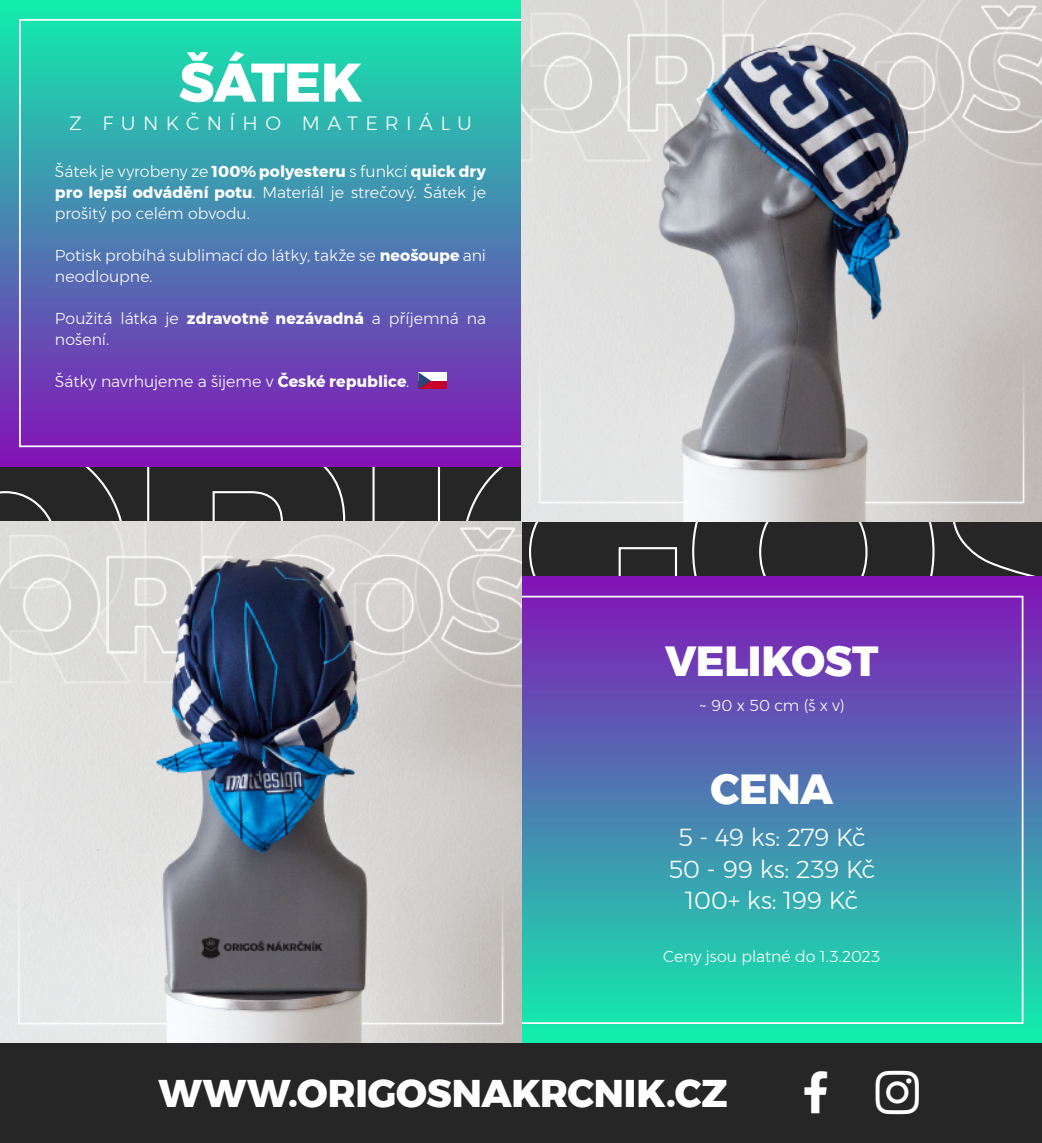
<style>
.page{position:relative;width:1042px;height:1143px;background:#fff}
.page>*{position:absolute;margin:0;border:0;box-sizing:border-box;transform-origin:0 0}
.t1{font:800 54.25px "Montserrat";letter-spacing:-.02em;color:#fff}
.t2{font:800 42px "Montserrat";letter-spacing:-.01em;color:#fff}
.t3{font:800 38.5px "Montserrat";letter-spacing:-.005em;color:#fff}
.t4{font:300 24.5px/31.5px "Montserrat";letter-spacing:-.025em;color:#fff;text-align:center}
.t5{font:300 19.25px "Montserrat";letter-spacing:.385em;color:#fff}
.t6{font:300 15.75px/21px "Montserrat";color:#fff}
.s1{font-weight:700}
</style>
<div class="page">
<div style="left:0;top:0;width:1042px;height:1142px;background:#262626"></div>
<svg style="left:0;top:466px;width:127px;height:55px"></svg>
<svg style="left:146px;top:466px;width:209px;height:55px"></svg>
<div style="left:372px;top:440px;width:68px;height:223px;border:2px solid #fff"></div>
<svg style="left:461px;top:466px;width:221px;height:110px"></svg>
<svg style="left:691px;top:521px;width:244px;height:55px"></svg>
<svg style="left:936px;top:521px;width:106px;height:55px"></svg>
<div style="left:335px;top:576px;width:707px;height:466px;background:linear-gradient(to bottom,#8517b8,#14eead)"></div>
<div style="left:0;top:0;width:707px;height:466px;background:linear-gradient(to bottom,#13edad,#8516b8)"></div>
<img style="left:521px;top:0;width:521px;height:521px">
<img style="left:0;top:521px;width:521px;height:521px">
<div style="left:418px;top:372px;width:29px;height:17px;background:#c40028"></div>
<div style="left:418px;top:372px;width:29px;height:8px;background:#fff"></div>
<svg style="left:418px;top:372px;width:13px;height:17px"></svg>
<h1 class="t1" style="left:179px;top:38px;width:185px">ŠÁTEK</h1>
<p class="t5" style="left:69px;top:108px;width:404px">Z FUNKČNÍHO MATERIÁLU</p>
<p class="t6" style="left:55px;top:160px;width:433px;text-align:justify">Šátek je vyrobeny ze <span class="s1">100% polyesteru</span> s funkcí <span class="s1">quick dry pro lepší odvádění potu</span>. Materiál je strečový. Šátek je prošitý po celém obvodu.</p>
<p class="t6" style="left:55px;top:244px;width:433px">Potisk probíhá sublimací do látky, takže se <span class="s1">neošoupe</span> ani neodloupne.</p>
<p class="t6" style="left:55px;top:307px;width:433px">Použitá látka je <span class="s1">zdravotně nezávadná</span> a příjemná na nošení.</p>
<p class="t6" style="left:55px;top:370px;width:356px">Šátky navrhujeme a šijeme v <span class="s1">České republice</span>.</p>
<h2 class="t2" style="left:665px;top:627px;width:215px">VELIKOST</h2>
<p class="t6" style="left:699px;top:694px;width:147px">~ 90 x 50 cm (š x v)</p>
<h2 class="t2" style="left:710px;top:754px;width:124px">CENA</h2>
<h3 class="t4" style="left:668px;top:820px;width:209px">5 - 49 ks: 279 Kč<br>50 - 99 ks: 239 Kč<br>100+ ks: 199 Kč</h3>
<p class="t6" style="left:663px;top:944px;width:219px">Ceny jsou platné do 1.3.2023</p>
<h3 class="t3" style="left:158px;top:1061px;width:571px">WWW.ORIGOSNAKRCNIK.CZ</h3>
</div>
